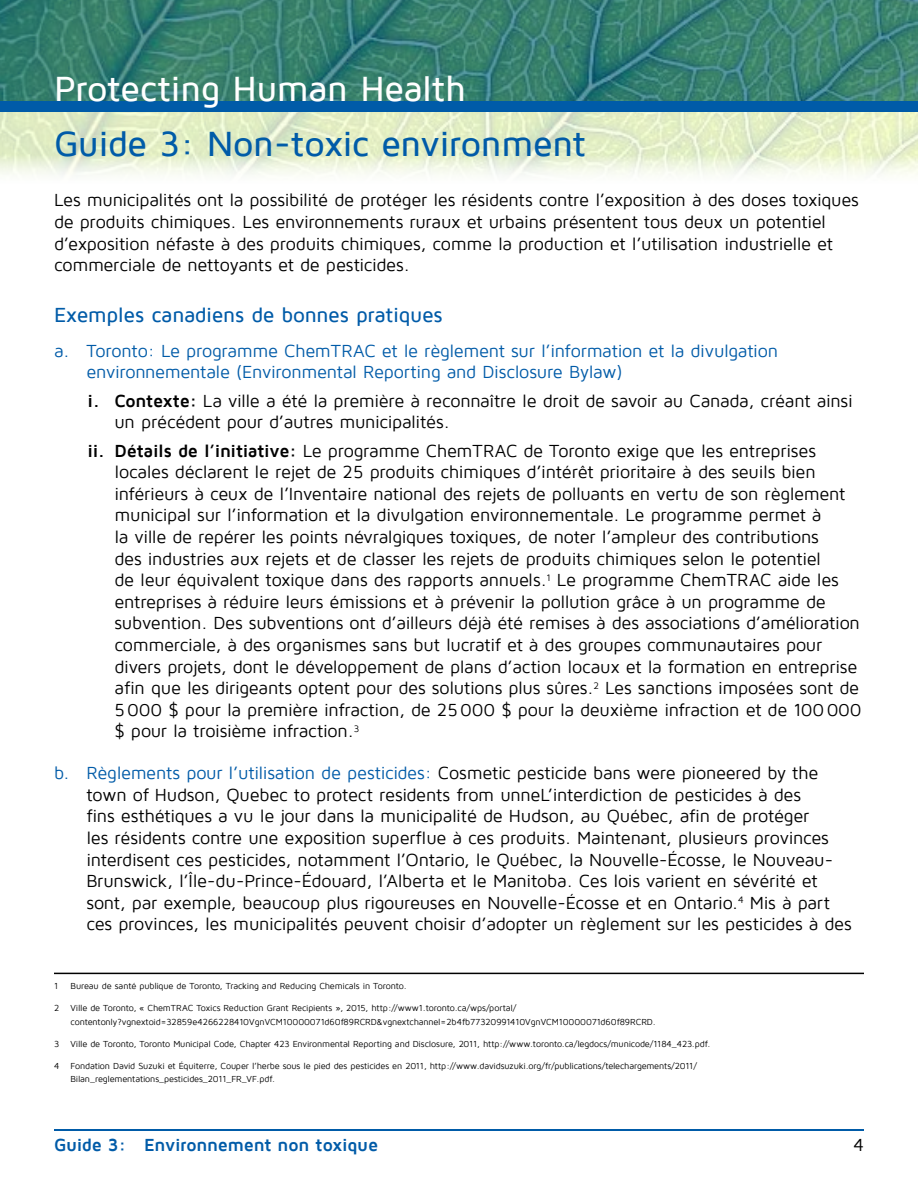
<style>
.page{position:relative;width:918px;height:1188px;background:#fff}
.page>*{position:absolute;margin:0;border:0;box-sizing:border-box;transform-origin:0 0}
.t1{font:500 36px "Maven Pro";letter-spacing:-.015em;color:#005ba8}
.t2{font:500 36px "Maven Pro";letter-spacing:-.015em;color:#fff}
.t3{font:500 21px "Maven Pro";letter-spacing:-.015em;color:#005ba8}
.t4{font:18px/21.6px "Maven Pro";letter-spacing:-.015em;color:#000}
.t5{font:18px/21.6px "Maven Pro";letter-spacing:-.015em;color:#005ba8}
.t6{font:700 18px "Maven Pro";letter-spacing:-.02em;color:#005ba8}
.t7{font:9px/13.5px "Maven Pro";letter-spacing:-.015em;color:#000}
.s1{font-weight:700}
.s2{color:#005ba8}
</style>
<div class="page">
<img style="left:0;top:112px;width:918px;height:63px">
<hr style="left:54px;top:1130px;width:810px;height:1px;background:#005ba8">
<div style="left:0;top:101px;width:918px;height:11px;background:#005ba8"></div>
<hr style="left:54px;top:973px;width:810px;height:1px;background:#000">
<svg style="left:0;top:0;width:918px;height:101px;background:#388071"></svg>
<h1 class="t2" style="left:54px;top:70px;width:413px">Protecting Human Health</h1>
<h1 class="t1" style="left:54px;top:125px;width:534px">Guide 3: Non-toxic environment</h1>
<p class="t4" style="left:54px;top:190px;width:806px">Les municipalités ont la possibilité de protéger les résidents contre l’exposition à des doses toxiques de produits chimiques. Les environnements ruraux et urbains présentent tous deux un potentiel d’exposition néfaste à des produits chimiques, comme la production et l’utilisation industrielle et commerciale de nettoyants et de pesticides.</p>
<p class="t3" style="left:54px;top:303px;width:390px">Exemples canadiens de bonnes pratiques</p>
<p class="t5" style="left:86px;top:340px;width:693px;text-indent:-32px">a. Toronto: Le programme ChemTRAC et le règlement sur l’information et la divulgation environnementale (Environmental Reporting and Disclosure Bylaw)</p>
<p class="t4" style="left:114px;top:390px;width:740px;text-indent:-27px"><span class="s1">i. Contexte:</span> La ville a été la première à reconnaître le droit de savoir au Canada, créant ainsi un précédent pour d’autres municipalités.</p>
<p class="t4" style="left:114px;top:440px;width:749px;text-indent:-27px"><span class="s1">ii. Détails de l’initiative:</span> Le programme ChemTRAC de Toronto exige que les entreprises locales déclarent le rejet de 25 produits chimiques d’intérêt prioritaire à des seuils bien inférieurs à ceux de l’Inventaire national des rejets de polluants en vertu de son règlement municipal sur l’information et la divulgation environnementale. Le programme permet à<br>la ville de repérer les points névralgiques toxiques, de noter l’ampleur des contributions<br>des industries aux rejets et de classer les rejets de produits chimiques selon le potentiel<br>de leur équivalent toxique dans des rapports annuels.<sup>1</sup> Le programme ChemTRAC aide les entreprises à réduire leurs émissions et à prévenir la pollution grâce à un programme de subvention. Des subventions ont d’ailleurs déjà été remises à des associations d’amélioration commerciale, à des organismes sans but lucratif et à des groupes communautaires pour divers projets, dont le développement de plans d’action locaux et la formation en entreprise afin que les dirigeants optent pour des solutions plus sûres.<sup>2</sup> Les sanctions imposées sont de 5000 $ pour la première infraction, de 25000 $ pour la deuxième infraction et de 100000 $ pour la troisième infraction.<sup>3</sup></p>
<p class="t4" style="left:86px;top:763px;width:767px;text-indent:-32px"><span class="s2">b. Règlements pour l’utilisation de pesticides:</span> Cosmetic pesticide bans were pioneered by the town of Hudson, Quebec to protect residents from unneL’interdiction de pesticides à des<br>fins esthétiques a vu le jour dans la municipalité de Hudson, au Québec, afin de protéger<br>les résidents contre une exposition superflue à ces produits. Maintenant, plusieurs provinces interdisent ces pesticides, notamment l’Ontario, le Québec, la Nouvelle-Écosse, le Nouveau-Brunswick, l’Île-du-Prince-Édouard, l’Alberta et le Manitoba. Ces lois varient en sévérité et sont, par exemple, beaucoup plus rigoureuses en Nouvelle-Écosse et en Ontario.<sup>4</sup> Mis à part ces provinces, les municipalités peuvent choisir d’adopter un règlement sur les pesticides à des</p>
<p class="t7" style="left:54px;top:979px;width:6px">1</p>
<p class="t7" style="left:70px;top:979px;width:338px">Bureau de santé publique de Toronto, Tracking and Reducing Chemicals in Toronto.</p>
<p class="t7" style="left:54px;top:1001px;width:7px">2</p>
<p class="t7" style="left:70px;top:1001px;width:587px">Ville de Toronto, « ChemTRAC Toxics Reduction Grant Recipients », 2015, http://www1.toronto.ca/wps/portal/ contentonly?vgnextoid=32859e4266228410VgnVCM10000071d60f89RCRD&amp;vgnextchannel=2b4fb77320991410VgnVCM10000071d60f89RCRD.</p>
<p class="t7" style="left:54px;top:1037px;width:7px">3</p>
<p class="t7" style="left:70px;top:1037px;width:641px">Ville de Toronto, Toronto Municipal Code, Chapter 423 Environmental Reporting and Disclosure, 2011, http://www.toronto.ca/legdocs/municode/1184_423.pdf.</p>
<p class="t7" style="left:70px;top:1059px;width:628px;text-indent:-16px">4 Fondation David Suzuki et Équiterre, Couper l’herbe sous le pied des pesticides en 2011, http://www.davidsuzuki.org/fr/publications/telechargements/2011/<br>Bilan_reglementations_pesticides_2011_FR_VF.pdf.</p>
<p class="t6" style="left:54px;top:1136px;width:326px">Guide 3: Environnement non toxique</p>
<p class="t4" style="left:853px;top:1135px;width:12px">4</p>
</div>
